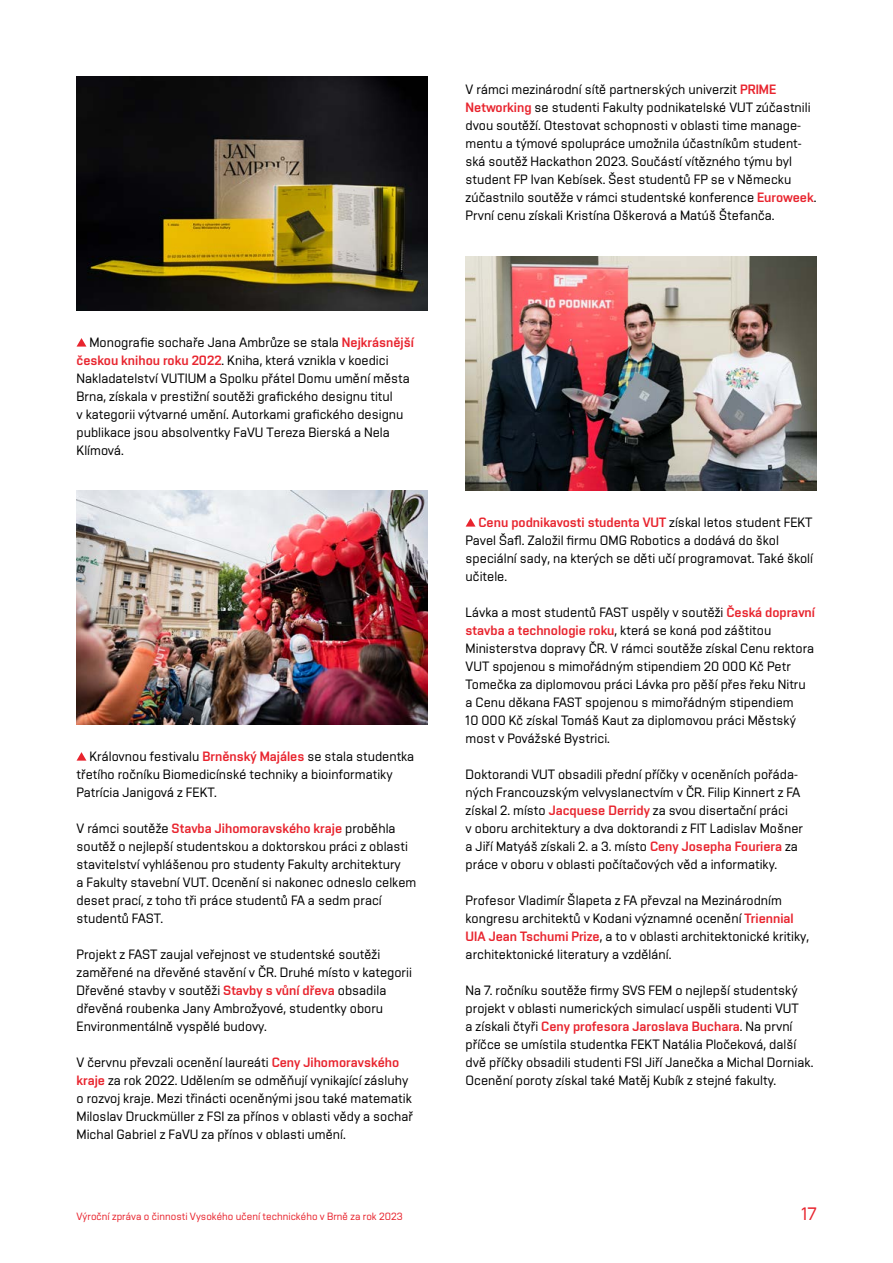
<style>
.page{position:relative;width:893px;height:1263px;background:#fff}
.page>*{position:absolute;margin:0;border:0;box-sizing:border-box;transform-origin:0 0}
.t1{font:18px "Vafle Light VUT";color:#e8242e}
.t2{font:13.5px/18px "Vafle Light VUT";color:#000}
.t3{font:13.5px "Vafle VUT";color:#e8242e}
.t4{font:10.5px "Vafle Light VUT";color:#e8242e}
.s1{font-family:"Vafle VUT";color:#e8242e}
.s2{font-family:"Vafle Light VUT";color:#000}
</style>
<div class="page">
<img style="left:77px;top:77px;width:350px;height:234px">
<svg style="left:77px;top:338px;width:9px;height:9px"></svg>
<img style="left:77px;top:491px;width:350px;height:234px">
<svg style="left:77px;top:752px;width:9px;height:9px"></svg>
<img style="left:466px;top:257px;width:350px;height:234px">
<svg style="left:466px;top:518px;width:10px;height:9px"></svg>
<p class="t2" style="left:77px;top:333px;width:339px;text-indent:13px">Monografie sochaře Jana Ambrůze se stala <span class="s1">Nejkrásnější českou knihou roku 2022</span>. Kniha, která vznikla v koedici Nakladatelství VUTIUM a Spolku přátel Domu umění města Brna, získala v prestižní soutěži grafického designu titul<br>v kategorii výtvarné umění. Autorkami grafického designu publikace jsou absolventky FaVU Tereza Bierská a Nela Klímová.</p>
<p class="t2" style="left:77px;top:747px;width:339px;text-indent:13px">Královnou festivalu <span class="s1">Brněnský Majáles</span> se stala studentka třetího ročníku Biomedicínské techniky a bioinformatiky<br>Patrícia Janigová z FEKT.</p>
<p class="t3" style="left:77px;top:820px;width:321px"><span class="s2">V rámci soutěže</span> Stavba Jihomoravského kraje <span class="s2">proběhla</span></p>
<p class="t2" style="left:77px;top:837px;width:341px">soutěž o nejlepší studentskou a doktorskou práci z oblasti stavitelství vyhlášenou pro studenty Fakulty architektury<br>a Fakulty stavební VUT. Ocenění si nakonec odneslo celkem deset prací, z toho tři práce studentů FA a sedm prací studentů FAST.</p>
<p class="t2" style="left:77px;top:945px;width:337px">Projekt z FAST zaujal veřejnost ve studentské soutěži zaměřené na dřevěné stavění v ČR. Druhé místo v kategorii Dřevěné stavby v soutěži <span class="s1">Stavby s vůní dřeva</span> obsadila dřevěná roubenka Jany Ambrožyové, studentky oboru Environmentálně vyspělé budovy.</p>
<p class="t2" style="left:77px;top:1053px;width:338px">V červnu převzali ocenění laureáti <span class="s1">Ceny Jihomoravského kraje</span> za rok 2022. Udělením se odměňují vynikající zásluhy o rozvoj kraje. Mezi třinácti oceněnými jsou také matematik Miloslav Druckmüller z FSI za přínos v oblasti vědy a sochař Michal Gabriel z FaVU za přínos v oblasti umění.</p>
<p class="t2" style="left:466px;top:81px;width:352px">V rámci mezinárodní sítě partnerských univerzit <span class="s1">PRIME Networking</span> se studenti Fakulty podnikatelské VUT zúčastnili dvou soutěží. Otestovat schopnosti v oblasti time manage&shy;mentu a týmové spolupráce umožnila účastníkům student&shy;ská soutěž Hackathon 2023. Součástí vítězného týmu byl student FP Ivan Kebísek. Šest studentů FP se v Německu zúčastnilo soutěže v rámci studentské konference <span class="s1">Euroweek</span>.<br>První cenu získali Kristína Oškerová a Matúš Štefanča.</p>
<p class="t3" style="left:478px;top:514px;width:336px">Cenu podnikavosti studenta VUT <span class="s2">získal letos student FEKT</span></p>
<p class="t2" style="left:466px;top:531px;width:349px">Pavel Šafl. Založil firmu OMG Robotics a dodává do škol speciální sady, na kterých se děti učí programovat. Také školí učitele.</p>
<p class="t2" style="left:466px;top:603px;width:351px">Lávka a most studentů FAST uspěly v soutěži <span class="s1">Česká dopravní stavba a technologie roku</span>, která se koná pod záštitou Ministerstva dopravy ČR. V rámci soutěže získal Cenu rektora VUT spojenou s mimořádným stipendiem 20 000 Kč Petr Tomečka za diplomovou práci Lávka pro pěší přes řeku Nitru a Cenu děkana FAST spojenou s mimořádným stipendiem<br>10 000 Kč získal Tomáš Kaut za diplomovou práci Městský most v Povážské Bystrici.</p>
<p class="t2" style="left:466px;top:765px;width:339px">Doktorandi VUT obsadili přední příčky v oceněních pořáda&shy;ných Francouzským velvyslanectvím v ČR. Filip Kinnert z FA získal 2. místo <span class="s1">Jacquese Derridy</span> za svou disertační práci<br>v oboru architektury a dva doktorandi z FIT Ladislav Mošner a Jiří Matyáš získali 2. a 3. místo <span class="s1">Ceny Josepha Fouriera</span> za práce v oboru v oblasti počítačových věd a informatiky.</p>
<p class="t2" style="left:466px;top:891px;width:345px">Profesor Vladimír Šlapeta z FA převzal na Mezinárodním kongresu architektů v Kodani významné ocenění <span class="s1">Triennial UIA Jean Tschumi Prize</span>, a to v oblasti architektonické kritiky, architektonické literatury a vzdělání.</p>
<p class="t2" style="left:466px;top:981px;width:335px">Na 7. ročníku soutěže firmy SVS FEM o nejlepší studentský projekt v oblasti numerických simulací uspěli studenti VUT</p>
<p class="t3" style="left:466px;top:1018px;width:328px"><span class="s2">a získali čtyři</span> Ceny profesora Jaroslava Buchara<span class="s2">. Na první</span></p>
<p class="t2" style="left:466px;top:1035px;width:349px">příčce se umístila studentka FEKT Natália Pločeková, další dvě příčky obsadili studenti FSI Jiří Janečka a Michal Dorniak.<br>Ocenění poroty získal také Matěj Kubík z stejné fakulty.</p>
<p class="t4" style="left:77px;top:1211px;width:328px">Výroční zpráva o činnosti Vysokého učení technického v Brně za rok 2023</p>
<h1 class="t1" style="left:801px;top:1204px;width:17px">17</h1>
</div>
